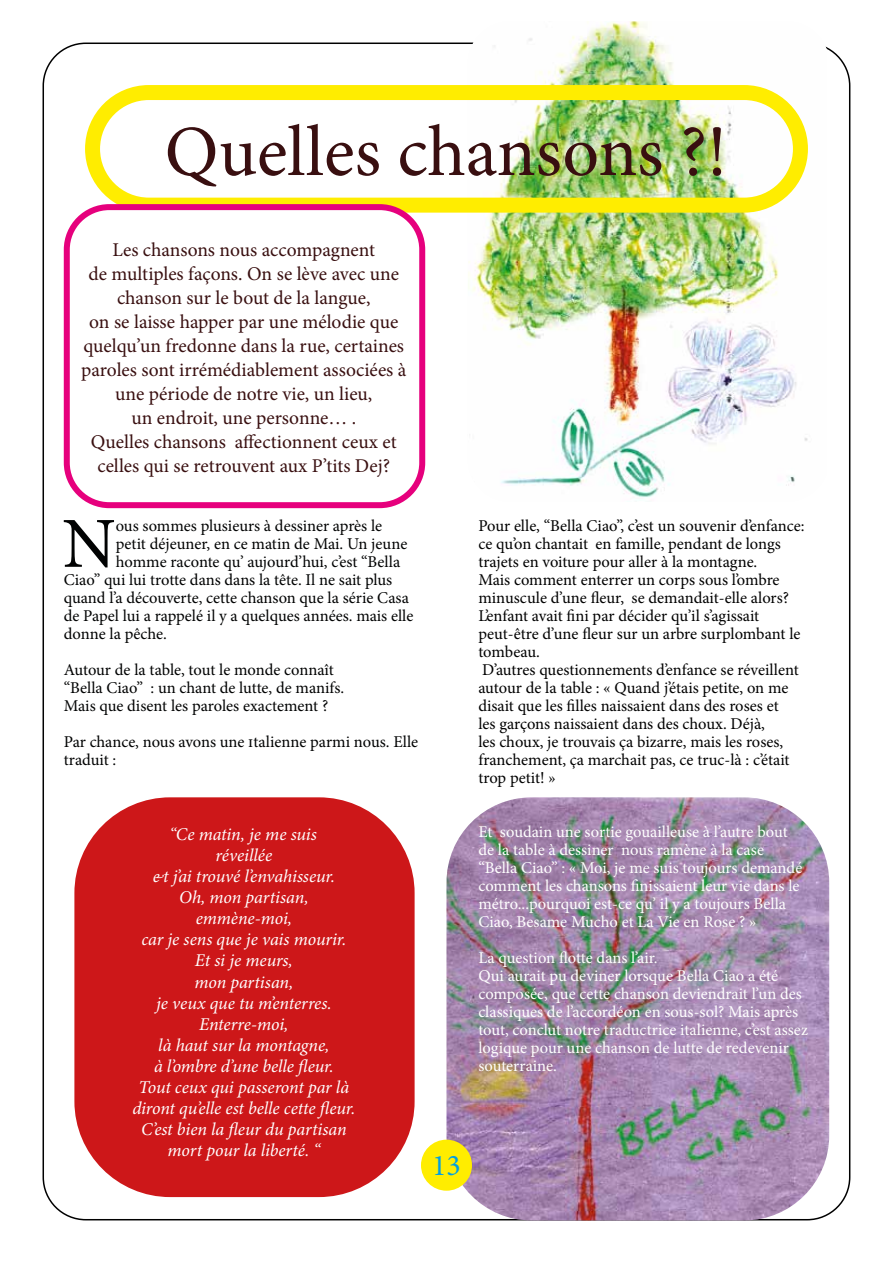
<style>
.page{position:relative;width:893px;height:1263px;background:#fff}
.page>*{position:absolute;margin:0;border:0;box-sizing:border-box;transform-origin:0 0}
.t1{font:72px "Minion Pro";letter-spacing:-.005em;color:#390f10}
.t2{font:71.85px "Minion Pro";color:#010202}
.t3{font:30px "Minion Pro";color:#009fe3}
.t4{font:19.5px/24px "Minion Pro";color:#390f10;text-align:center}
.t5{font:italic 18px/21px "Minion Pro";letter-spacing:-.01em;color:#fff;text-align:center}
.t6{font:16.5px/18px "Minion Pro";color:#000}
.t7{font:16.5px/18px "Minion Pro";color:#fff}
.t8{font:16.5px/18px "Minion Pro";letter-spacing:-.005em;color:#010202}
</style>
<div class="page">
<img style="left:446px;top:797px;width:383px;height:423px">
<div style="left:421px;top:1140px;width:51px;height:51px;background:#ffed00;border-radius:50%"></div>
<div style="left:89px;top:812px;width:311px;height:370px;background:#cd1719;border-radius:81px"></div>
<div style="left:74px;top:797px;width:341px;height:400px;border:30px solid #cd1719;border-radius:81px"></div>
<img style="left:468px;top:21px;width:358px;height:477px">
<div style="left:85px;top:85px;width:723px;height:128px;border:15px solid #ffed00;border-radius:56px"></div>
<div style="left:67px;top:207px;width:355px;height:298px;background:#fff;border-radius:43px"></div>
<div style="left:64px;top:204px;width:361px;height:304px;border:6px solid #e6007d;border-radius:43px"></div>
<h1 class="t1" style="left:165px;top:104px;width:564px">Quelles chansons ?!</h1>
<p class="t4" style="left:81px;top:237px;width:327px">Les chansons nous accompagnent<br>de multiples façons. On se lève avec une chanson sur le bout de la langue,<br>on se laisse happer par une mélodie que quelqu’un fredonne dans la rue, certaines paroles sont irrémédiablement associées à une période de notre vie, un lieu,<br>un endroit, une personne… .<br>Quelles chansons affectionnent ceux et celles qui se retrouvent aux P’tits Dej?</p>
<h2 class="t2" style="left:62px;top:496px;width:55px">N</h2>
<p class="t8" style="left:116px;top:517px;width:268px">ous sommes plusieurs à dessiner après le</p>
<p class="t8" style="left:116px;top:535px;width:293px">petit déjeuner, en ce matin de Mai. Un jeune</p>
<p class="t8" style="left:116px;top:553px;width:286px">homme raconte qu’ aujourd’hui, c’est “Bella</p>
<p class="t8" style="left:64px;top:571px;width:330px">Ciao” qui lui trotte dans dans la tête. Il ne sait plus</p>
<p class="t8" style="left:64px;top:589px;width:347px">quand l’a découverte, cette chanson que la série Casa</p>
<p class="t8" style="left:64px;top:607px;width:351px">de Papel lui a rappelé il y a quelques années. mais elle</p>
<p class="t8" style="left:64px;top:625px;width:105px">donne la pêche.</p>
<p class="t8" style="left:64px;top:661px;width:282px">Autour de la table, tout le monde connaît “Bella Ciao” : un chant de lutte, de manifs.<br>Mais que disent les paroles exactement ?</p>
<p class="t8" style="left:64px;top:733px;width:356px">Par chance, nous avons une italienne parmi nous. Elle traduit :</p>
<p class="t5" style="left:132px;top:824px;width:225px">“Ce matin, je me suis<br>réveillée<br>et j’ai trouvé l’envahisseur.<br>Oh, mon partisan, emmène-moi,<br>car je sens que je vais mourir.<br>Et si je meurs,<br>mon partisan,<br>je veux que tu m’enterres.<br>Enterre-moi,<br>là haut sur la montagne,<br>à l’ombre d’une belle fleur.<br>Tout ceux qui passeront par là diront qu’elle est belle cette fleur.<br>C’est bien la fleur du partisan mort pour la liberté. “</p>
<h3 class="t3" style="left:432px;top:1145px;width:30px">13</h3>
<p class="t6" style="left:478px;top:517px;width:328px">Pour elle, “Bella Ciao”, c’est un souvenir d’enfance: ce qu’on chantait en famille, pendant de longs trajets en voiture pour aller à la montagne.<br>Mais comment enterrer un corps sous l’ombre minuscule d’une fleur, se demandait-elle alors?<br>L’enfant avait fini par décider qu’il s’agissait peut-être d’une fleur sur un arbre surplombant le tombeau.<br>D’autres questionnements d’enfance se réveillent autour de la table : « Quand j’étais petite, on me disait que les filles naissaient dans des roses et<br>les garçons naissaient dans des choux. Déjà,<br>les choux, je trouvais ça bizarre, mais les roses, franchement, ça marchait pas, ce truc-là : c’était trop petit! »</p>
<p class="t7" style="left:478px;top:823px;width:325px">Et soudain une sortie gouailleuse à l’autre bout de la table à dessiner nous ramène à la case “Bella Ciao” : « Moi, je me suis toujours demandé comment les chansons finissaient leur vie dans le métro...pourquoi est-ce qu’ il y a toujours Bella Ciao, Besame Mucho et La Vie en Rose ? »</p>
<p class="t7" style="left:478px;top:949px;width:331px">La question flotte dans l’air.<br>Qui aurait pu deviner lorsque Bella Ciao a été composée, que cette chanson deviendrait l’un des classiques de l’accordéon en sous-sol? Mais après tout, conclut notre traductrice italienne, c’est assez logique pour une chanson de lutte de redevenir souterraine.</p>
</div>
